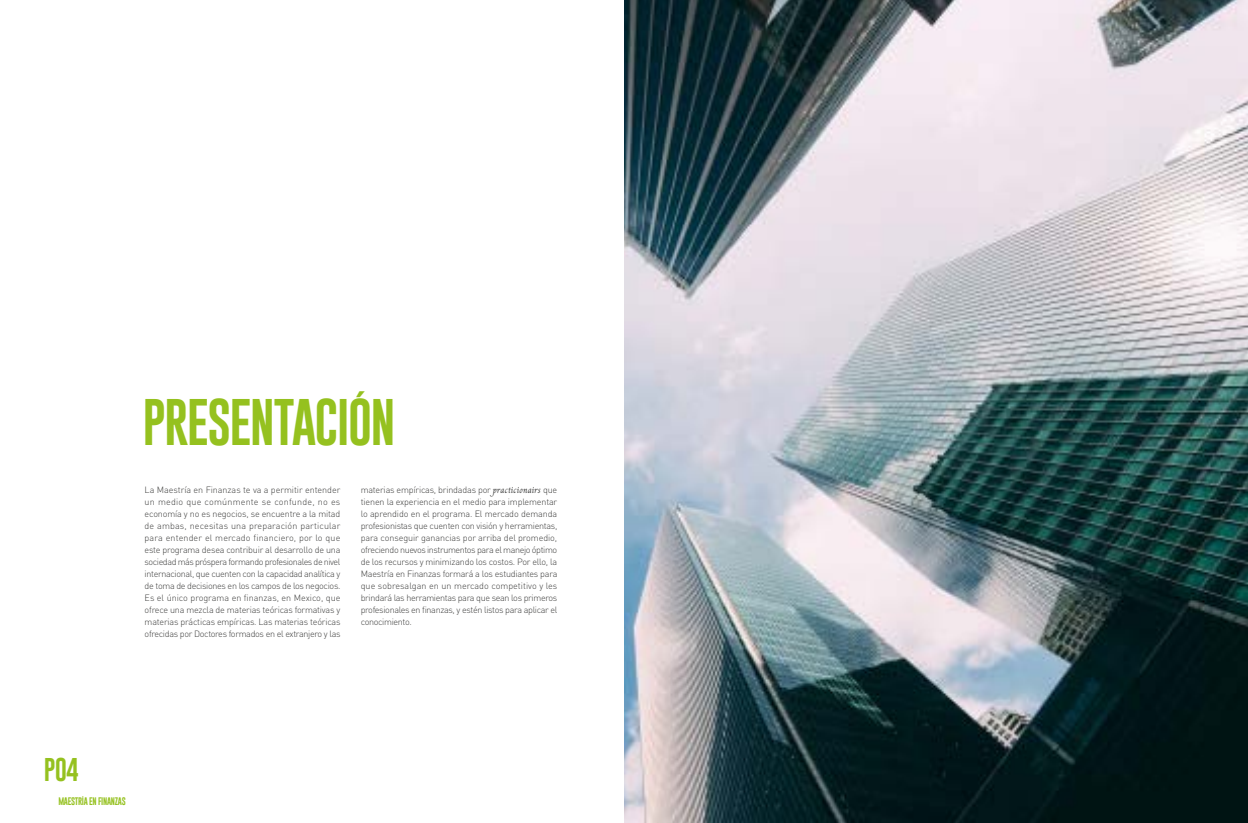
<style>
.page{position:relative;width:1248px;height:823px;background:#fff}
.page>*{position:absolute;margin:0;border:0;box-sizing:border-box;transform-origin:0 0}
.t1{font:48px "Gobold";letter-spacing:-.035em;color:#95c11f}
.t2{font:24px "Gobold";color:#95c11f}
.t3{font:300 9px/12px "DIN";letter-spacing:-.035em;color:#3c3c3b;text-align:justify}
.t4{font:8px "Gobold";letter-spacing:-.04em;color:#95c11f}
.s1{font-family:"Charm";font-weight:400}
</style>
<div class="page">
<img style="left:624px;top:0;width:623px;height:822px">
<h1 class="t1" style="left:142px;top:390px;width:254px">PRESENTACIÓN</h1>
<p class="t3" style="left:145px;top:483px;width:197px">La Maestría en Finanzas te va a permitir entender un medio que comúnmente se confunde, no es economía y no es negocios, se encuentre a la mitad de ambas, necesitas una preparación particular para entender el mercado financiero, por lo que este programa desea contribuir al desarrollo de una sociedad más próspera formando profesionales de nivel internacional, que cuenten con la capacidad analítica y de toma de decisiones en los campos de los negocios.<br>Es el único programa en finanzas, en Mexico, que ofrece una mezcla de materias teóricas formativas y materias prácticas empíricas. Las materias teóricas ofrecidas por Doctores formados en el extranjero y las</p>
<p class="t3" style="left:361px;top:483px;width:198px">materias empíricas, brindadas por <span class="s1">practicionairs</span> que tienen la experiencia en el medio para implementar lo aprendido en el programa. El mercado demanda profesionistas que cuenten con visión y herramientas, para conseguir ganancias por arriba del promedio, ofreciendo nuevos instrumentos para el manejo óptimo de los recursos y minimizando los costos. Por ello, la Maestría en Finanzas formará a los estudiantes para que sobresalgan en un mercado competitivo y les brindará las herramientas para que sean los primeros profesionales en finanzas, y estén listos para aplicar el conocimiento.</p>
<h2 class="t2" style="left:44px;top:753px;width:36px">P04</h2>
<p class="t4" style="left:58px;top:795px;width:69px">MAESTRÍA EN FINANZAS</p>
</div>
